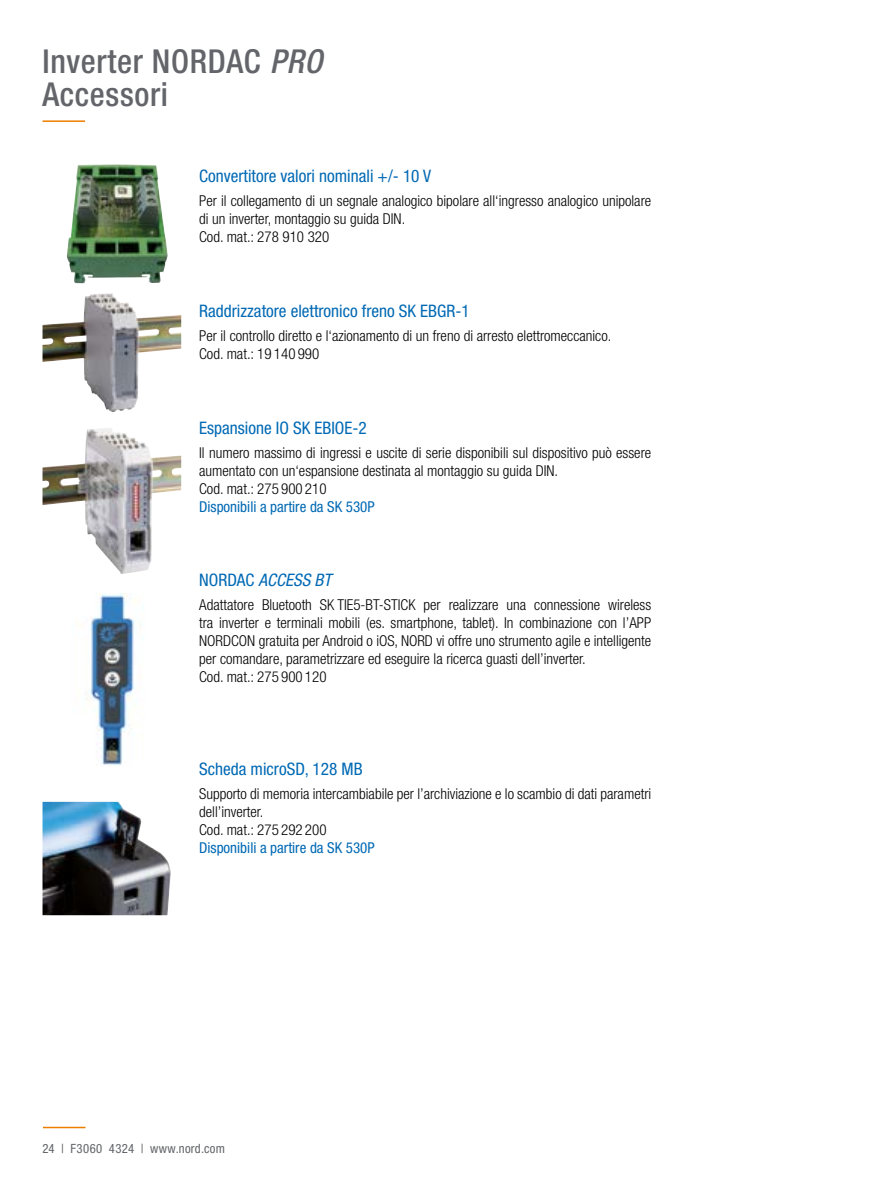
<style>
.page{position:relative;width:893px;height:1188px;background:#fff}
.page>*{position:absolute;margin:0;border:0;box-sizing:border-box;transform-origin:0 0}
.t1{font:500 condensed 33px/33px "Helvetica Neue LT Pro";letter-spacing:.02em;color:#63656a}
.t2{font:condensed 17.25px "Helvetica Neue LT Pro";color:#0069b4}
.t3{font:italic condensed 17.25px "Helvetica Neue LT Pro";color:#0069b4}
.t4{font:300 condensed 15px/18px "Helvetica Neue LT Pro";color:#000}
.t5{font:condensed 15px "Helvetica Neue LT Pro";color:#0069b4}
.t6{font:condensed 12.75px "Helvetica Neue LT Pro";letter-spacing:.02em;color:#63656a}
.s1{font-style:italic}
.s2{font-style:normal}
</style>
<div class="page">
<hr style="left:43px;top:1127px;width:42px;height:1px;background:#ef7d00">
<hr style="left:43px;top:120px;width:42px;height:2px;background:#ef7d00">
<img style="left:67px;top:164px;width:53px;height:98px">
<img style="left:43px;top:293px;width:138px;height:119px">
<img style="left:86px;top:593px;width:49px;height:173px">
<img style="left:43px;top:802px;width:128px;height:113px">
<img style="left:43px;top:428px;width:138px;height:146px">
<h1 class="t1" style="left:43px;top:44px;width:281px">Inverter NORDAC <span class="s1">PRO<br></span>Accessori</h1>
<p class="t2" style="left:199px;top:166px;width:233px">Convertitore valori nominali +/- 10 V</p>
<p class="t4" style="left:199px;top:192px;width:454px">Per il collegamento di un segnale analogico bipolare all‘ingresso analogico unipolare di un inverter, montaggio su guida DIN.<br>Cod. mat.: 278 910 320</p>
<p class="t2" style="left:199px;top:301px;width:272px">Raddrizzatore elettronico freno SK EBGR-1</p>
<p class="t4" style="left:199px;top:327px;width:414px">Per il controllo diretto e l‘azionamento di un freno di arresto elettromeccanico.<br>Cod. mat.: 19 140 990</p>
<p class="t2" style="left:199px;top:418px;width:169px">Espansione IO SK EBIOE-2</p>
<p class="t4" style="left:199px;top:443px;width:454px">Il numero massimo di ingressi e uscite di serie disponibili sul dispositivo può essere aumentato con un‘espansione destinata al montaggio su guida DIN.<br>Cod. mat.: 275 900 210</p>
<p class="t5" style="left:199px;top:498px;width:177px">Disponibili a partire da SK 530P</p>
<p class="t3" style="left:199px;top:570px;width:134px"><span class="s2">NORDAC</span> ACCESS BT</p>
<p class="t4" style="left:199px;top:596px;width:454px">Adattatore Bluetooth SK TIE5-BT-STICK per realizzare una connessione wireless tra inverter e terminali mobili (es. smartphone, tablet). In combinazione con l’APP NORDCON gratuita per Android o iOS, NORD vi offre uno strumento agile e intelligente per comandare, parametrizzare ed eseguire la ricerca guasti dell’inverter.<br>Cod. mat.: 275 900 120</p>
<p class="t2" style="left:199px;top:759px;width:165px">Scheda microSD, 128 MB</p>
<p class="t4" style="left:199px;top:785px;width:454px">Supporto di memoria intercambiabile per l’archiviazione e lo scambio di dati parametri dell’inverter.<br>Cod. mat.: 275 292 200</p>
<p class="t5" style="left:199px;top:839px;width:177px">Disponibili a partire da SK 530P</p>
<p class="t6" style="left:43px;top:1141px;width:184px">24 | F3060 4324 | www.nord.com</p>
</div>
